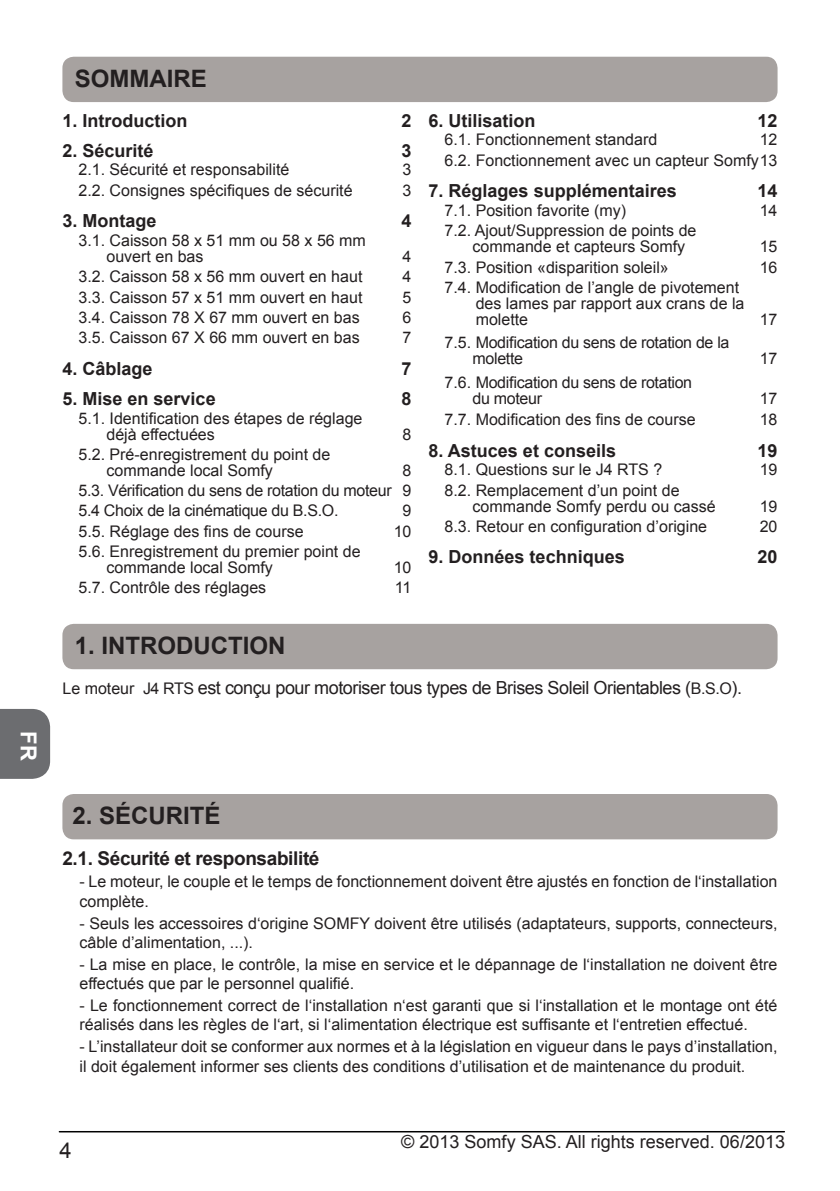
<style>
.page{position:relative;width:840px;height:1191px;background:#fff}
.page>*{position:absolute;margin:0;border:0;box-sizing:border-box;transform-origin:0 0}
.t1{font:700 24px "Arial";color:#231f20}
.t2{font:700 22px "Arial";color:#fff}
.t3{font:22px "Arial";color:#231f20}
.t4{font:700 19px "Arial";letter-spacing:-.02em;color:#231f20}
.t5{font:700 18px "Arial";color:#231f20}
.t6{font:18px "Arial";letter-spacing:-.025em;color:#231f20}
.t7{font:18px "Arial";color:#231f20}
.t8{font:16px/16px "Arial";color:#231f20}
.t9{font:16px/16px "Arial";letter-spacing:-.02em;color:#231f20}
.s1{font-size:16px}
</style>
<div class="page">
<hr style="left:59px;top:1131px;width:725px;height:1px;background:#000">
<div style="left:0;top:709px;width:50px;height:70px;background:#6c6d70"></div>
<div style="left:62px;top:57px;width:715px;height:45px;background:#a7a2a0;border-radius:11px"></div>
<div style="left:62px;top:624px;width:715px;height:45px;background:#a7a2a0;border-radius:11px"></div>
<div style="left:62px;top:794px;width:715px;height:45px;background:#a7a2a0;border-radius:11px"></div>
<h2 class="t2" style="left:43px;top:731px;width:31px;rotate:90deg">FR</h2>
<h1 class="t1" style="left:75px;top:62px;width:133px">SOMMAIRE</h1>
<p class="t5" style="left:62px;top:108px;width:127px">1. Introduction</p>
<p class="t5" style="left:401px;top:108px;width:12px">2</p>
<p class="t5" style="left:62px;top:138px;width:93px">2. Sécurité</p>
<p class="t5" style="left:401px;top:138px;width:12px">3</p>
<p class="t8" style="left:78px;top:162px;width:212px">2.1. Sécurité et responsabilité</p>
<p class="t8" style="left:402px;top:162px;width:10px">3</p>
<p class="t8" style="left:78px;top:182px;width:275px">2.2. Consignes spécifiques de sécurité</p>
<p class="t8" style="left:402px;top:182px;width:10px">3</p>
<p class="t5" style="left:62px;top:209px;width:96px">3. Montage</p>
<p class="t5" style="left:401px;top:209px;width:12px">4</p>
<p class="t8" style="left:106px;top:233px;width:261px;text-indent:-28px">3.1. Caisson 58 x 51 mm ou 58 x 56 mm ouvert en bas</p>
<p class="t8" style="left:402px;top:249px;width:10px">4</p>
<p class="t8" style="left:78px;top:269px;width:285px">3.2. Caisson 58 x 56 mm ouvert en haut</p>
<p class="t8" style="left:402px;top:269px;width:10px">4</p>
<p class="t8" style="left:78px;top:289px;width:285px">3.3. Caisson 57 x 51 mm ouvert en haut</p>
<p class="t8" style="left:402px;top:289px;width:10px">5</p>
<p class="t8" style="left:78px;top:309px;width:283px">3.4. Caisson 78 X 67 mm ouvert en bas</p>
<p class="t8" style="left:402px;top:309px;width:10px">6</p>
<p class="t8" style="left:78px;top:330px;width:283px">3.5. Caisson 67 X 66 mm ouvert en bas</p>
<p class="t8" style="left:402px;top:330px;width:10px">7</p>
<p class="t5" style="left:62px;top:356px;width:92px">4. Câblage</p>
<p class="t5" style="left:401px;top:356px;width:12px">7</p>
<p class="t5" style="left:62px;top:386px;width:155px">5. Mise en service</p>
<p class="t5" style="left:401px;top:386px;width:12px">8</p>
<p class="t8" style="left:106px;top:410px;width:257px;text-indent:-28px">5.1. Identification des étapes de réglage déjà effectuées</p>
<p class="t8" style="left:402px;top:426px;width:10px">8</p>
<p class="t8" style="left:106px;top:446px;width:225px;text-indent:-28px">5.2. Pré-enregistrement du point de commande local Somfy</p>
<p class="t8" style="left:78px;top:460px;width:334px;line-height:20.2px;text-align:justify;text-indent:324px">8<br>5.3. Vérification du sens de rotation du moteur 9<br>5.4 Choix de la cinématique du B.S.O.</p>
<p class="t8" style="left:402px;top:503px;width:10px">9</p>
<p class="t8" style="left:78px;top:523px;width:227px">5.5. Réglage des fins de course</p>
<p class="t8" style="left:393px;top:523px;width:19px">10</p>
<p class="t8" style="left:106px;top:543px;width:255px;text-indent:-28px">5.6. Enregistrement du premier point de commande local Somfy</p>
<p class="t8" style="left:393px;top:559px;width:19px">10</p>
<p class="t8" style="left:78px;top:580px;width:189px">5.7. Contrôle des réglages</p>
<p class="t8" style="left:394px;top:580px;width:18px">11</p>
<p class="t5" style="left:428px;top:108px;width:109px">6. Utilisation</p>
<p class="t5" style="left:757px;top:108px;width:22px">12</p>
<p class="t8" style="left:444px;top:132px;width:214px">6.1. Fonctionnement standard</p>
<p class="t8" style="left:444px;top:130px;width:334px;line-height:20.2px;text-align:right">12<br>6.2. Fonctionnement avec un capteur Somfy13</p>
<p class="t5" style="left:428px;top:179px;width:250px">7. Réglages supplémentaires</p>
<p class="t5" style="left:757px;top:179px;width:22px">14</p>
<p class="t8" style="left:444px;top:202px;width:183px">7.1. Position favorite (my)</p>
<p class="t8" style="left:759px;top:202px;width:19px">14</p>
<p class="t8" style="left:472px;top:223px;width:225px;text-indent:-28px">7.2. Ajout/Suppression de points de commande et capteurs Somfy</p>
<p class="t8" style="left:759px;top:239px;width:19px">15</p>
<p class="t8" style="left:444px;top:259px;width:226px">7.3. Position «disparition soleil»</p>
<p class="t8" style="left:759px;top:259px;width:19px">16</p>
<p class="t8" style="left:475px;top:279px;width:270px;text-indent:-31px">7.4. Modification de l’angle de pivotement des lames par rapport aux crans de la molette</p>
<p class="t8" style="left:759px;top:311px;width:19px">17</p>
<p class="t9" style="left:472px;top:334px;width:258px;text-indent:-28px">7.5. Modification du sens de rotation de la molette</p>
<p class="t9" style="left:472px;top:374px;width:221px;text-indent:-28px">7.6. Modification du sens de rotation du moteur</p>
<p class="t8" style="left:759px;top:350px;width:19px">17</p>
<p class="t8" style="left:759px;top:390px;width:19px">17</p>
<p class="t8" style="left:444px;top:411px;width:252px">7.7. Modification des fins de course</p>
<p class="t8" style="left:759px;top:411px;width:19px">18</p>
<p class="t5" style="left:428px;top:438px;width:189px">8. Astuces et conseils</p>
<p class="t5" style="left:757px;top:438px;width:22px">19</p>
<p class="t8" style="left:444px;top:462px;width:219px">8.1. Questions sur le J4 RTS ?</p>
<p class="t8" style="left:759px;top:462px;width:19px">19</p>
<p class="t8" style="left:472px;top:482px;width:244px;text-indent:-28px">8.2. Remplacement d’un point de commande Somfy perdu ou cassé</p>
<p class="t8" style="left:759px;top:498px;width:19px">19</p>
<p class="t8" style="left:444px;top:518px;width:264px">8.3. Retour en configuration d’origine</p>
<p class="t8" style="left:759px;top:518px;width:19px">20</p>
<p class="t5" style="left:428px;top:545px;width:198px">9. Données techniques</p>
<p class="t5" style="left:757px;top:545px;width:22px">20</p>
<h1 class="t1" style="left:75px;top:629px;width:42px">1. intr</h1>
<h1 class="t1" style="left:157px;top:629px;width:126px">oduction</h1>
<p class="t6" style="left:62px;top:675px;width:680px"><span class="s1">Le moteur J4 RTS</span> est conçu pour motoriser tous types de Brises Soleil Orientables (<span class="s1">B.S.O</span>).</p>
<h1 class="t1" style="left:72px;top:799px;width:150px">2. sécurité</h1>
<p class="t4" style="left:62px;top:845px;width:258px">2.1. Sécurité et responsabilité</p>
<p class="t8" style="left:79px;top:872px;width:699px;line-height:19.2px">- Le moteur, le couple et le temps de fonctionnement doivent être ajustés en fonction de l‘installation complète.</p>
<p class="t8" style="left:79px;top:913px;width:699px;line-height:19.2px">- Seuls les accessoires d‘origine SOMFY doivent être utilisés (adaptateurs, supports, connecteurs, câble d’alimentation, ...).</p>
<p class="t8" style="left:79px;top:955px;width:699px;line-height:19.2px">- La mise en place, le contrôle, la mise en service et le dépannage de l‘installation ne doivent être effectués que par le personnel qualifié.</p>
<p class="t8" style="left:79px;top:996px;width:699px;line-height:19.2px">- Le fonctionnement correct de l‘installation n‘est garanti que si l‘installation et le montage ont été réalisés dans les règles de l‘art, si l‘alimentation électrique est suffisante et l‘entretien effectué.</p>
<p class="t8" style="left:79px;top:1037px;width:699px;line-height:19.2px">- L’installateur doit se conformer aux normes et à la législation en vigueur dans le pays d’installation, il doit également informer ses clients des conditions d’utilisation et de maintenance du produit.</p>
<h2 class="t3" style="left:60px;top:1136px;width:14px">4</h2>
<p class="t7" style="left:401px;top:1130px;width:385px">© 2013 Somfy SAS. All rights reserved. 06/2013</p>
</div>
